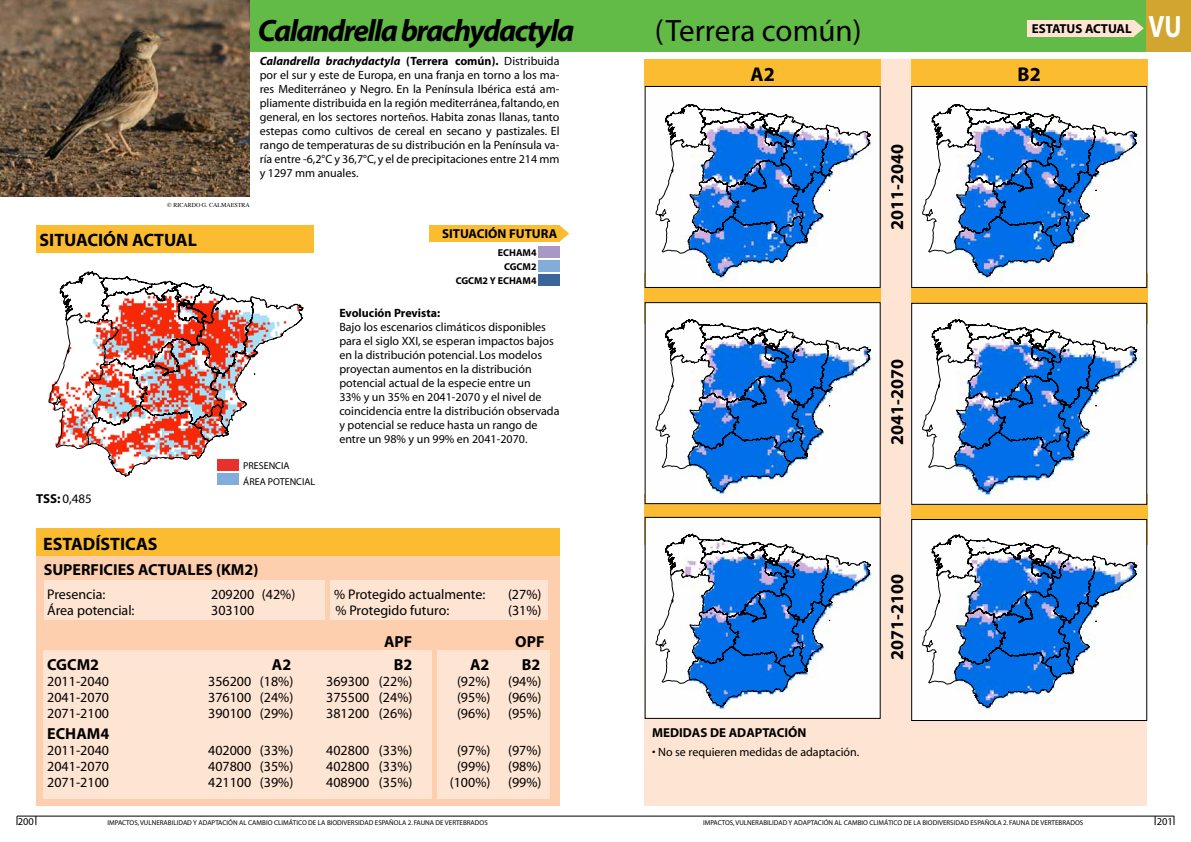
<style>
.page{position:relative;width:1191px;height:842px;background:#fff}
.page>*{position:absolute;margin:0;border:0;box-sizing:border-box;transform-origin:0 0}
.t1{font:italic 700 31px "Myriad";letter-spacing:-.05em;color:#000}
.t2{font:31px "Myriad";color:#000}
.t3{font:700 31px "Myriad";color:#fff;scale:.81 1}
.t4{font:700 20px "Myriad";color:#000}
.t5{font:700 18px "Myriad";color:#000}
.t6{font:700 16px "Myriad";color:#000}
.t7{font:14px "Myriad";color:#000}
.t8{font:700 13px "Myriad";color:#000}
.t9{font:13px "Myriad";color:#000}
.t10{font:12px/14px "Myriad";color:#000;text-align:justify}
.t11{font:700 12px "Myriad";color:#000}
.t12{font:10.5px "Myriad";color:#000}
.t13{font:700 10px/13.7px "Myriad";color:#000}
.t14{font:10px/15.6px "Myriad";color:#000}
.t15{font:7px "Myriad";color:#000}
.t16{font:6px "Times";color:#000}
.s1{font-weight:700;font-style:italic}
.s2{font-weight:700}
</style>
<div class="page">
<hr style="left:17px;top:816px;width:1157px;height:1px;background:#000">
<div style="left:865px;top:60px;width:70px;height:669px;background:#fee4d2"></div>
<div style="left:644px;top:646px;width:502px;height:160px;background:#fee4d2"></div>
<div style="left:149px;top:0;width:997px;height:51px;background:#62bb46"></div>
<img style="left:36px;top:245px;width:278px;height:234px">
<svg style="left:60px;top:271px;width:244px;height:206px"></svg>
<svg style="left:49px;top:315px;width:40px;height:134px"></svg>
<div style="left:36px;top:225px;width:277px;height:27px;background:#fcbc31"></div>
<div style="left:429px;top:225px;width:130px;height:17px;background:#fcbc31"></div>
<div style="left:538px;top:246px;width:21px;height:12px;background:#a799c4"></div>
<div style="left:538px;top:260px;width:21px;height:12px;background:#82addb"></div>
<div style="left:538px;top:274px;width:21px;height:12px;background:#3b6599"></div>
<svg style="left:559px;top:225px;width:10px;height:17px"></svg>
<div style="left:218px;top:460px;width:21px;height:11px;background:#ea302c"></div>
<div style="left:218px;top:473px;width:21px;height:12px;background:#82addb"></div>
<div style="left:1027px;top:20px;width:106px;height:17px;background:#fee4d2"></div>
<svg style="left:1133px;top:20px;width:10px;height:17px"></svg>
<img style="left:0;top:0;width:249px;height:197px">
<div style="left:1146px;top:0;width:45px;height:51px;background:#d1a52f"></div>
<div style="left:644px;top:273px;width:236px;height:51px;background:#fcbc31"></div>
<svg style="left:644px;top:504px;width:236px;height:13px;background:#f7b830"></svg>
<div style="left:644px;top:60px;width:236px;height:26px;background:#fcbc31"></div>
<div style="left:911px;top:273px;width:236px;height:51px;background:#fcbc31"></div>
<div style="left:911px;top:494px;width:236px;height:50px;background:#fcbc31"></div>
<div style="left:911px;top:60px;width:236px;height:26px;background:#fcbc31"></div>
<div style="left:646px;top:304px;width:232px;height:198px;background:#fefefe"></div>
<div style="left:644px;top:302px;width:236px;height:202px;border:1px solid #000"></div>
<svg style="left:656px;top:319px;width:215px;height:173px"></svg>
<img style="left:646px;top:519px;width:232px;height:198px">
<div style="left:644px;top:517px;width:236px;height:202px;border:1px solid #000"></div>
<svg style="left:656px;top:534px;width:215px;height:173px"></svg>
<img style="left:646px;top:88px;width:232px;height:198px">
<div style="left:644px;top:86px;width:236px;height:202px;border:1px solid #000"></div>
<svg style="left:656px;top:104px;width:215px;height:173px"></svg>
<div style="left:913px;top:305px;width:232px;height:198px;background:#fefefe"></div>
<div style="left:911px;top:303px;width:236px;height:202px;border:1px solid #000"></div>
<svg style="left:922px;top:319px;width:216px;height:173px"></svg>
<div style="left:913px;top:521px;width:232px;height:198px;background:#fefefe"></div>
<div style="left:911px;top:519px;width:236px;height:202px;border:1px solid #000"></div>
<svg style="left:922px;top:534px;width:216px;height:174px"></svg>
<img style="left:913px;top:88px;width:232px;height:198px">
<div style="left:911px;top:86px;width:236px;height:202px;border:1px solid #000"></div>
<svg style="left:922px;top:104px;width:216px;height:173px"></svg>
<div style="left:36px;top:554px;width:523px;height:252px;background:#fdcfae"></div>
<div style="left:44px;top:580px;width:281px;height:40px;background:#fee4d2"></div>
<div style="left:331px;top:580px;width:217px;height:40px;background:#fee4d2"></div>
<div style="left:36px;top:528px;width:523px;height:27px;background:#fcbc31"></div>
<div style="left:437px;top:650px;width:112px;height:149px;background:#fee4d2"></div>
<div style="left:43px;top:650px;width:388px;height:149px;background:#fee4d2"></div>
<p class="t16" style="left:167px;top:199px;width:84px">© RICARDO G. CALMAESTRA</p>
<h3 class="t5" style="left:40px;top:231px;width:36px">SITUACIÓ</h3>
<h3 class="t5" style="left:116px;top:231px;width:60px">N ACTUAL</h3>
<h1 class="t1" style="left:258px;top:15px;width:318px">Calandrella brachydactyla</h1>
<h1 class="t2" style="left:655px;top:16px;width:208px">(Terrera común)</h1>
<h1 class="t3" style="left:1148px;top:10px;width:42px">VU</h1>
<h2 class="t4" style="left:750px;top:64px;width:26px">A2</h2>
<h2 class="t4" style="left:1017px;top:64px;width:25px">B2</h2>
<p class="t8" style="left:1031px;top:22px;width:85px">ESTATUS ACTUAL</p>
<p class="t10" style="left:260px;top:54px;width:301px"><span class="s1">Calandrella brachydactyla</span> <span class="s2">(TERRERA COMÚN).</span> Distribuida por el sur y este de Europa, en una franja en torno a los ma&shy;res Mediterráneo y Negro. En la Península Ibérica está am&shy;pliamente distribuida en la región mediterránea, faltando, en general, en los sectores norteños. Habita zonas llanas, tanto estepas como cultivos de cereal en secano y pastizales. El rango de temperaturas de su distribución en la Península va&shy;ría entre -6,2°C y 36,7°C, y el de precipitaciones entre 214 mm y 1297 mm anuales.</p>
<h3 class="t5" style="left:887px;top:230px;width:87px;rotate:-90deg">2011-2040</h3>
<p class="t8" style="left:442px;top:227px;width:27px">SITUACIÓ</p>
<p class="t8" style="left:497px;top:227px;width:44px">N FUTURA</p>
<p class="t13" style="left:504px;top:246px;width:34px;text-indent:-6px">ECHAM4<br>CGCM</p>
<p class="t13" style="left:531px;top:260px;width:7px">2</p>
<p class="t13" style="left:456px;top:274px;width:8px">CGCM</p>
<p class="t13" style="left:482px;top:274px;width:55px">2 Y ECHAM4</p>
<p class="t11" style="left:339px;top:307px;width:102px">EVOLUCIÓN PREVISTA:</p>
<p class="t10" style="left:339px;top:320px;width:222px;text-align:left">Bajo los escenarios climáticos disponibles para el siglo XXI, se esperan impactos bajos en la distribución potencial. Los modelos proyectan aumentos en la distribución potencial actual de la especie entre un<br>33% y un 35% en 2041-2070 y el nivel de coincidencia entre la distribución observada y potencial se reduce hasta un rango de entre un 98% y un 99% en 2041-2070.</p>
<h3 class="t5" style="left:887px;top:445px;width:87px;rotate:-90deg">2041-2070</h3>
<p class="t14" style="left:243px;top:458px;width:13px">presencia área</p>
<p class="t14" style="left:268px;top:474px;width:7px">potencial</p>
<p class="t9" style="left:36px;top:492px;width:57px"><span class="s2">TSS:</span> 0,485</p>
<h3 class="t5" style="left:43px;top:534px;width:116px">ESTADÍSTICAS</h3>
<h3 class="t6" style="left:44px;top:561px;width:19px">SUPER</h3>
<h3 class="t6" style="left:91px;top:561px;width:16px">FICIE</h3>
<h3 class="t6" style="left:126px;top:561px;width:51px">S ACTUALE</h3>
<h3 class="t6" style="left:204px;top:561px;width:56px">S (KM2)</h3>
<p class="t7" style="left:47px;top:587px;width:60px">Presencia:</p>
<p class="t7" style="left:211px;top:587px;width:86px">209200 (42%)</p>
<p class="t7" style="left:334px;top:587px;width:153px">% Protegido actualmente:</p>
<p class="t7" style="left:508px;top:587px;width:35px">(27%)</p>
<p class="t7" style="left:47px;top:603px;width:89px">Área potencial:</p>
<p class="t7" style="left:211px;top:603px;width:45px">303100</p>
<p class="t7" style="left:335px;top:603px;width:115px">% Protegido futuro:</p>
<p class="t7" style="left:508px;top:603px;width:35px">(31%)</p>
<h3 class="t6" style="left:384px;top:633px;width:25px">APF</h3>
<h3 class="t6" style="left:515px;top:633px;width:29px">OPF</h3>
<h3 class="t6" style="left:47px;top:656px;width:53px">CGCM2</h3>
<h3 class="t6" style="left:272px;top:656px;width:21px">A2</h3>
<h3 class="t6" style="left:394px;top:656px;width:20px">B2</h3>
<h3 class="t6" style="left:470px;top:656px;width:21px">A2</h3>
<h3 class="t6" style="left:522px;top:656px;width:20px">B2</h3>
<p class="t7" style="left:47px;top:674px;width:63px">2011-2040</p>
<p class="t7" style="left:208px;top:674px;width:87px">356200 (18%)</p>
<p class="t7" style="left:326px;top:674px;width:88px">369300 (22%)</p>
<p class="t7" style="left:457px;top:674px;width:35px">(92%)</p>
<p class="t7" style="left:508px;top:674px;width:35px">(94%)</p>
<p class="t7" style="left:47px;top:690px;width:63px">2041-2070</p>
<p class="t7" style="left:208px;top:690px;width:87px">376100 (24%)</p>
<p class="t7" style="left:326px;top:690px;width:88px">375500 (24%)</p>
<p class="t7" style="left:457px;top:690px;width:35px">(95%)</p>
<p class="t7" style="left:508px;top:690px;width:35px">(96%)</p>
<p class="t7" style="left:47px;top:706px;width:63px">2071-2100</p>
<p class="t7" style="left:208px;top:706px;width:87px">390100 (29%)</p>
<p class="t7" style="left:326px;top:706px;width:88px">381200 (26%)</p>
<p class="t7" style="left:457px;top:706px;width:35px">(96%)</p>
<p class="t7" style="left:508px;top:706px;width:35px">(95%)</p>
<h3 class="t6" style="left:47px;top:725px;width:64px">ECHAM4</h3>
<p class="t7" style="left:47px;top:743px;width:63px">2011-2040</p>
<p class="t7" style="left:208px;top:743px;width:87px">402000 (33%)</p>
<p class="t7" style="left:326px;top:743px;width:88px">402800 (33%)</p>
<p class="t7" style="left:457px;top:743px;width:35px">(97%)</p>
<p class="t7" style="left:508px;top:743px;width:35px">(97%)</p>
<p class="t7" style="left:47px;top:759px;width:63px">2041-2070</p>
<p class="t7" style="left:208px;top:759px;width:87px">407800 (35%)</p>
<p class="t7" style="left:326px;top:759px;width:88px">402800 (33%)</p>
<p class="t7" style="left:457px;top:759px;width:35px">(99%)</p>
<p class="t7" style="left:508px;top:759px;width:35px">(98%)</p>
<p class="t7" style="left:47px;top:775px;width:63px">2071-2100</p>
<p class="t7" style="left:208px;top:775px;width:87px">421100 (39%)</p>
<p class="t7" style="left:326px;top:775px;width:88px">408900 (35%)</p>
<p class="t7" style="left:450px;top:775px;width:42px">(100%)</p>
<p class="t7" style="left:508px;top:775px;width:35px">(99%)</p>
<p class="t8" style="left:652px;top:726px;width:154px">MEDIDAS DE ADAPTACIÓN</p>
<p class="t10" style="left:652px;top:746px;width:208px">• No se requieren medidas de adaptación.</p>
<h3 class="t5" style="left:887px;top:660px;width:87px;rotate:-90deg">2071-2100</h3>
<p class="t12" style="left:18px;top:816px;width:18px">200</p>
<p class="t15" style="left:108px;top:819px;width:382px">IMPACTOS, VULNERABILIDAD Y ADAPTACIÓN AL CAMBIO CLIMÁTICO DE LA BIODIVERSIDAD ESPAÑOLA 2. FAUNA DE VERTEBRADOS</p>
<p class="t15" style="left:703px;top:819px;width:382px">IMPACTOS, VULNERABILIDAD Y ADAPTACIÓN AL CAMBIO CLIMÁTICO DE LA BIODIVERSIDAD ESPAÑOLA 2. FAUNA DE VERTEBRADOS</p>
<p class="t12" style="left:1156px;top:816px;width:18px">201</p>
</div>
